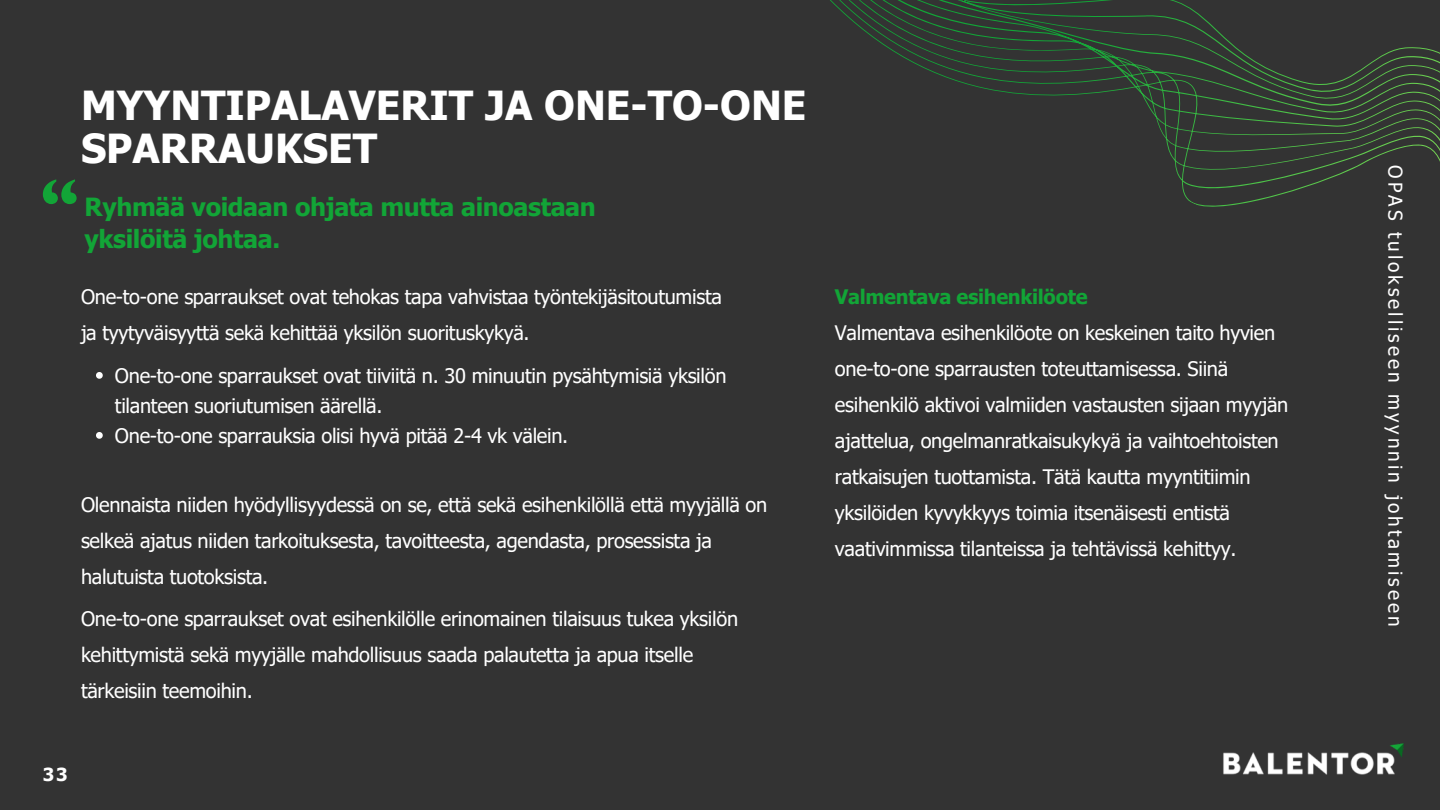
<style>
.page{position:relative;width:1440px;height:810px;background:#333}
.page>*{position:absolute;margin:0;border:0;box-sizing:border-box;transform-origin:0 0}
.t1{font:700 40px/43.5px "Tahoma";color:#fff}
.t2{font:700 25px/32.2px "Tahoma";letter-spacing:-.015em;color:#12a537}
.t3{font:20px/36px "Tahoma";letter-spacing:-.015em;color:#fff}
.t4{font:700 20px "Tahoma";letter-spacing:-.015em;color:#12a537}
.t5{font:19px "Tahoma";letter-spacing:.155em;color:#fff}
.t6{font:700 18px "Tahoma";color:#fff}
</style>
<div class="page">
<svg style="left:96px;top:372px;width:7px;height:7px"></svg>
<svg style="left:96px;top:432px;width:7px;height:7px"></svg>
<svg style="left:830px;top:0;width:610px;height:207px"></svg>
<svg style="left:43px;top:179px;width:34px;height:25px"></svg>
<img style="left:1223px;top:743px;width:181px;height:32px">
<p class="t1" style="left:81px;top:82px;width:727px">MYYNTIPALAVERIT JA ONE-TO-ONE<br>SPARRAUKSET</p>
<p class="t2" style="left:85px;top:190px;width:513px">Ryhmää voidaan ohjata mutta ainoastaan yksilöitä johtaa.</p>
<p class="t3" style="left:81px;top:278px;width:642px">One-to-one sparraukset ovat tehokas tapa vahvistaa työntekijäsitoutumista ja tyytyväisyyttä sekä kehittää yksilön suorituskykyä.</p>
<h1 class="t3" style="left:115px;top:360px;width:613px;line-height:30px">One-to-one sparraukset ovat tiiviitä n. 30 minuutin pysähtymisiä yksilön tilanteen suoriutumisen äärellä.</h1>
<p class="t3" style="left:115px;top:417px;width:455px">One-to-one sparrauksia olisi hyvä pitää 2-4 vk välein.</p>
<p class="t3" style="left:81px;top:486px;width:688px">Olennaista niiden hyödyllisyydessä on se, että sekä esihenkilöllä että myyjällä on selkeä ajatus niiden tarkoituksesta, tavoitteesta, agendasta, prosessista ja halutuista tuotoksista.</p>
<p class="t3" style="left:81px;top:600px;width:659px">One-to-one sparraukset ovat esihenkilölle erinomainen tilaisuus tukea yksilön kehittymistä sekä myyjälle mahdollisuus saada palautetta ja apua itselle tärkeisiin teemoihin.</p>
<p class="t6" style="left:43px;top:763px;width:26px">33</p>
<h2 class="t4" style="left:835px;top:284px;width:254px">Valmentava esihenkilöote</h2>
<p class="t3" style="left:835px;top:314px;width:455px">Valmentava esihenkilöote on keskeinen taito hyvien one-to-one sparrausten toteuttamisessa. Siinä esihenkilö aktivoi valmiiden vastausten sijaan myyjän ajattelua, ongelmanratkaisukykyä ja vaihtoehtoisten ratkaisujen tuottamista. Tätä kautta myyntitiimin yksilöiden kyvykkyys toimia itsenäisesti entistä vaativimmissa tilanteissa ja tehtävissä kehittyy.</p>
<p class="t5" style="left:1407px;top:165px;width:462px;rotate:90deg">OPAS tulokselliseen myynnin johtamiseen</p>
</div>
